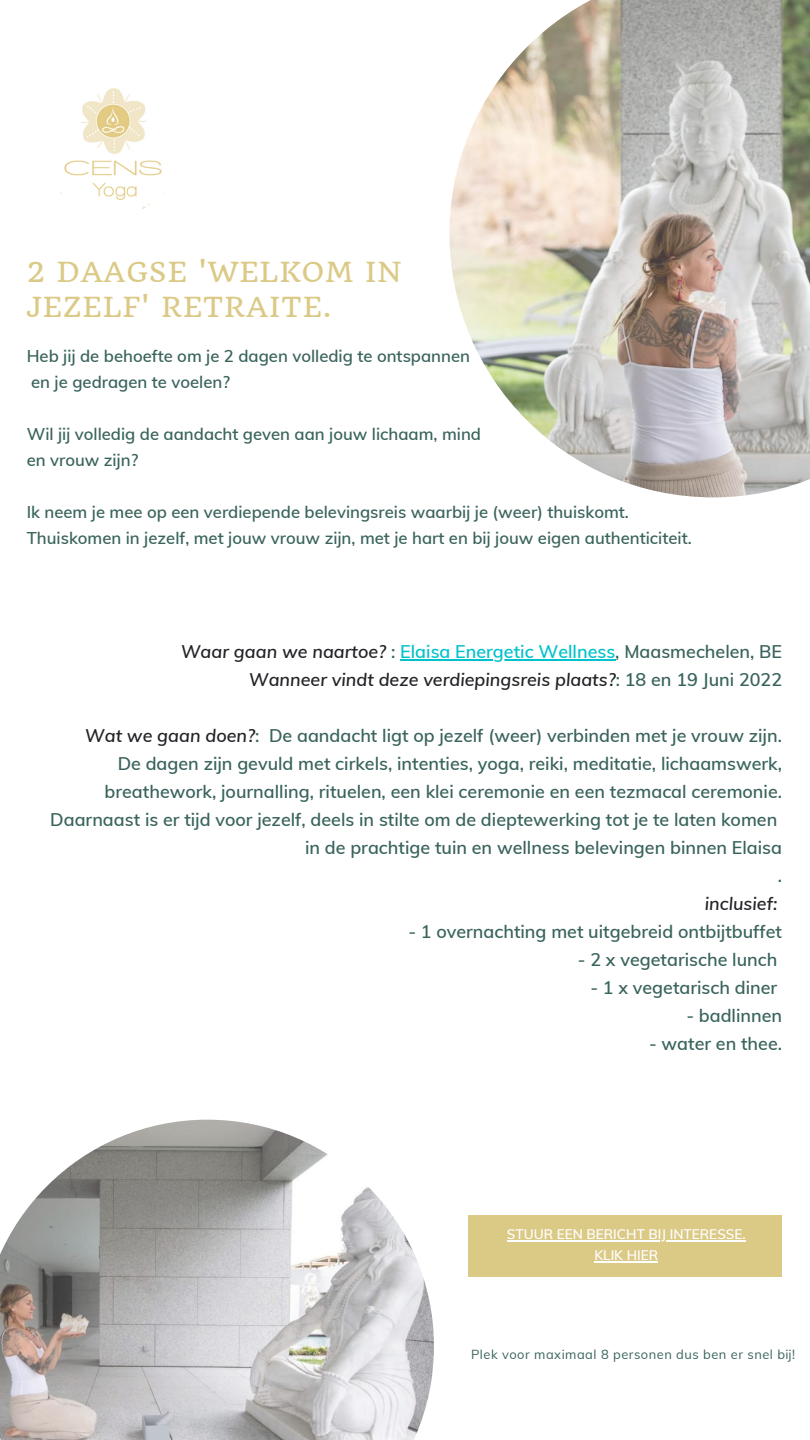
<style>
.page{position:relative;width:810px;height:1440px;background:#fff}
.page>*{position:absolute;margin:0;border:0;box-sizing:border-box;transform-origin:0 0}
.t1{font:27px/34.6px "Quando";letter-spacing:.04em;color:#dbc986}
.t2{font:600 17.9px/28px "Muli";color:#39635c;text-align:right}
.t3{font:italic 600 17.9px/28px "Muli";color:#222327;text-align:right}
.t4{font:600 16.7px/26.1px "Muli";color:#39635c}
.t5{font:600 13.6px/21.4px "Muli";color:#fff;text-align:center}
.t6{font:12.9px "Muli";letter-spacing:.04em;color:#39635c}
.s1{font-style:normal;color:#39635c}
.s2{font-style:normal;color:#00c2cb}
.s3{font-style:italic;color:#222327}
</style>
<div class="page">
<div style="left:468px;top:1216px;width:314px;height:61px;background:#dbc986"></div>
<hr style="left:400px;top:659px;width:215px;height:2px;background:#00c2cb">
<hr style="left:507px;top:1240px;width:239px;height:1px;background:#fff">
<hr style="left:594px;top:1261px;width:64px;height:2px;background:#fff">
<img style="left:450px;top:0;width:360px;height:497px">
<img style="left:0;top:1120px;width:434px;height:320px">
<svg style="left:60px;top:88px;width:105px;height:121px"></svg>
<h1 class="t1" style="left:27px;top:255px;width:376px">2 DAAGSE 'WELKOM IN<br>JEZELF' RETRAITE.</h1>
<p class="t4" style="left:27px;top:343px;width:445px">Heb jij de behoefte om je 2 dagen volledig te ontspannen en je gedragen te voelen?</p>
<p class="t4" style="left:27px;top:421px;width:456px">Wil jij volledig de aandacht geven aan jouw lichaam, mind en vrouw zijn?</p>
<p class="t4" style="left:27px;top:499px;width:667px">Ik neem je mee op een verdiepende belevingsreis waarbij je (weer) thuiskomt.<br>Thuiskomen in jezelf, met jouw vrouw zijn, met je hart en bij jouw eigen authenticiteit.</p>
<p class="t3" style="left:181px;top:638px;width:603px">Waar gaan we naartoe? <span class="s1">:</span> <span class="s2">Elaisa Energetic Wellness</span><span class="s1">, Maasmechelen, BE<br></span>Wanneer vindt deze verdiepingsreis plaats?<span class="s1">: 18 en 19 Juni 2022</span></p>
<p class="t2" style="left:50px;top:722px;width:733px"><span class="s3">Wat we gaan doen?</span>: De aandacht ligt op jezelf (weer) verbinden met je vrouw zijn.<br>De dagen zijn gevuld met cirkels, intenties, yoga, reiki, meditatie, lichaamswerk, breathework, journalling, rituelen, een klei ceremonie en een tezmacal ceremonie.<br>Daarnaast is er tijd voor jezelf, deels in stilte om de dieptewerking tot je te laten komen in de prachtige tuin en wellness belevingen binnen Elaisa<br>.</p>
<p class="t3" style="left:705px;top:889px;width:74px">inclusief:</p>
<p class="t2" style="left:408px;top:917px;width:375px">- 1 overnachting met uitgebreid ontbijtbuffet</p>
<p class="t2" style="left:578px;top:945px;width:201px">- 2 x vegetarische lunch</p>
<p class="t2" style="left:590px;top:973px;width:189px">- 1 x vegetarisch diner</p>
<p class="t2" style="left:686px;top:1001px;width:97px">- badlinnen</p>
<p class="t2" style="left:649px;top:1029px;width:135px">- water en thee.</p>
<p class="t5" style="left:507px;top:1223px;width:240px">STUUR EEN BERICHT BIJ INTERESSE.<br>KLIK HIER</p>
<p class="t6" style="left:471px;top:1346px;width:326px">Plek voor maximaal 8 personen dus ben er snel bij!</p>
</div>
